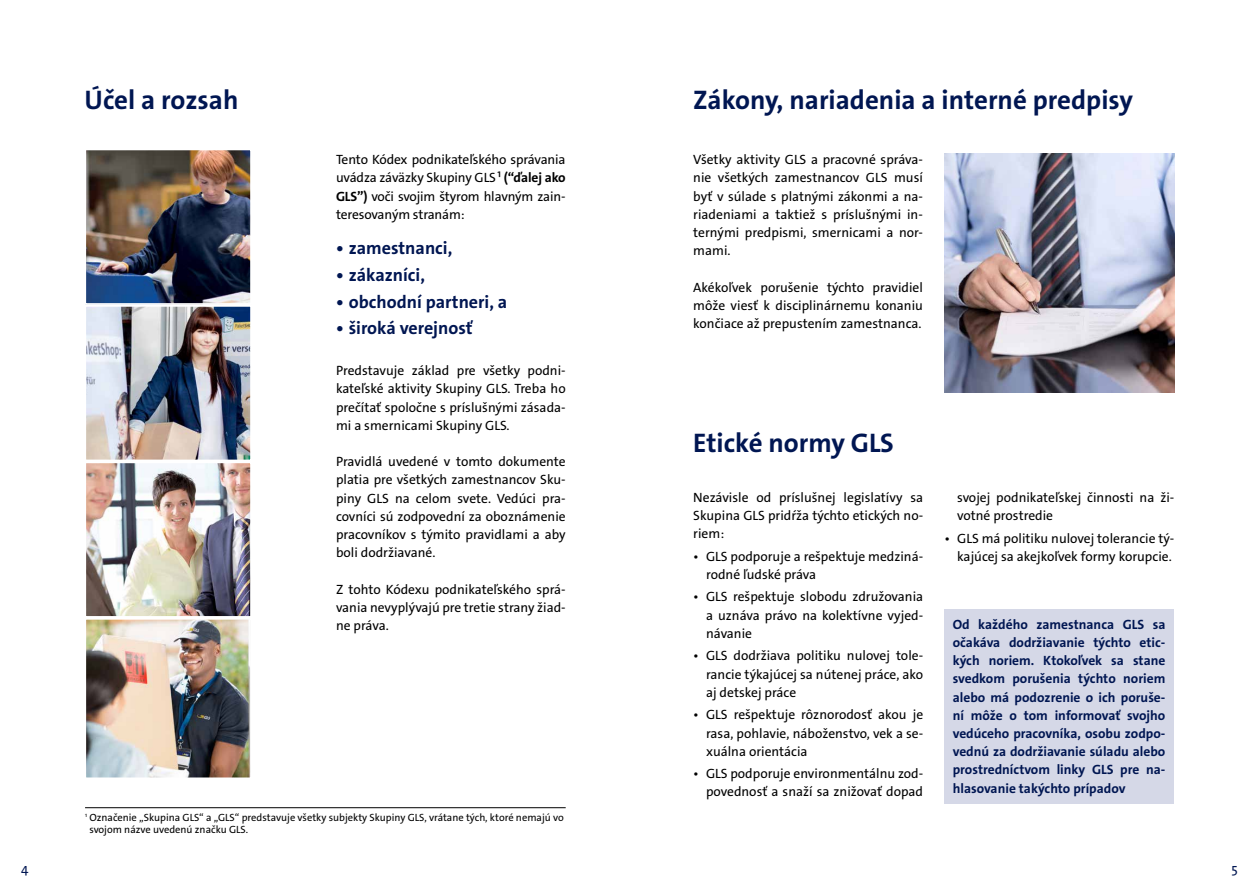
<style>
.page{position:relative;width:1259px;height:893px;background:#fff}
.page>*{position:absolute;margin:0;border:0;box-sizing:border-box;transform-origin:0 0}
.t1{font:700 27px "The Sans GLS";color:#001652}
.t2{font:700 18px "The Sans GLS";color:#001652}
.t3{font:13.5px/18.3px "The Sans GLS";color:#000;text-align:justify}
.t4{font:700 13.5px/18.3px "The Sans GLS";color:#001652;text-align:justify}
.t5{font:13.5px "The Sans GLS";color:#001652}
.t6{font:10.5px/12.6px "The Sans GLS";color:#000}
.s1{font-weight:700}
</style>
<div class="page">
<img style="left:87px;top:621px;width:162px;height:155px">
<div style="left:84px;top:618px;width:168px;height:161px;border:2px solid #fff"></div>
<img style="left:944px;top:153px;width:230px;height:239px">
<img style="left:87px;top:464px;width:162px;height:151px">
<div style="left:84px;top:461px;width:168px;height:157px;border:2px solid #fff"></div>
<img style="left:87px;top:308px;width:162px;height:150px">
<div style="left:84px;top:305px;width:168px;height:156px;border:2px solid #fff"></div>
<img style="left:87px;top:151px;width:162px;height:151px">
<div style="left:84px;top:148px;width:168px;height:157px;border:2px solid #fff"></div>
<hr style="left:85px;top:807px;width:481px;height:1px;background:#000">
<div style="left:944px;top:609px;width:230px;height:195px;background:#d5d8e7"></div>
<h1 class="t1" style="left:85px;top:83px;width:155px">Účel a rozsah</h1>
<h1 class="t1" style="left:693px;top:83px;width:441px">Zákony, nariadenia a interné predpisy</h1>
<p class="t3" style="left:336px;top:151px;width:231px">Tento Kódex podnikateľského správania uvádza záväzky Skupiny GLS¹ <span class="s1">(“ďalej ako GLS”)</span> voči svojim štyrom hlavným zain&shy;teresovaným stranám:</p>
<h2 class="t2" style="left:336px;top:236px;width:118px">• zamestnanci,</h2>
<h2 class="t2" style="left:336px;top:263px;width:90px">• zákazníci,</h2>
<h2 class="t2" style="left:336px;top:290px;width:173px">• obchodní partneri, a</h2>
<h2 class="t2" style="left:336px;top:317px;width:138px">• široká verejnosť</h2>
<p class="t3" style="left:336px;top:361px;width:231px">Predstavuje základ pre všetky podni&shy;kateľské aktivity Skupiny GLS. Treba ho prečítať spoločne s príslušnými zásada&shy;mi a smernicami Skupiny GLS.</p>
<p class="t3" style="left:336px;top:453px;width:231px">Pravidlá uvedené v tomto dokumente platia pre všetkých zamestnancov Sku&shy;piny GLS na celom svete. Vedúci pra&shy;covníci sú zodpovední za oboznámenie pracovníkov s týmito pravidlami a aby boli dodržiavané.</p>
<p class="t3" style="left:336px;top:580px;width:231px">Z tohto Kódexu podnikateľského sprá&shy;vania nevyplývajú pre tretie strany žiad&shy;ne práva.</p>
<p class="t6" style="left:89px;top:811px;width:476px;text-indent:-4px"><sup>1</sup> Označenie „Skupina GLS“ a „GLS“ predstavuje všetky subjekty Skupiny GLS, vrátane tých, ktoré nemajú vo svojom názve uvedenú značku GLS.</p>
<p class="t3" style="left:693px;top:151px;width:231px">Všetky aktivity GLS a pracovné správa&shy;nie všetkých zamestnancov GLS musí byť v súlade s platnými zákonmi a na&shy;riadeniami a taktiež s príslušnými in&shy;ternými predpismi, smernicami a nor&shy;mami.</p>
<p class="t3" style="left:693px;top:278px;width:231px">Akékoľvek porušenie týchto pravidiel môže viesť k disciplinárnemu konaniu končiace až prepustením zamestnanca.</p>
<h1 class="t1" style="left:693px;top:426px;width:202px">Etické normy GLS</h1>
<p class="t3" style="left:693px;top:488px;width:231px">Nezávisle od príslušnej legislatívy sa Skupina GLS pridŕža týchto etických no&shy;riem:</p>
<p class="t3" style="left:706px;top:547px;width:219px;text-indent:-13px">• GLS podporuje a rešpektuje medziná&shy;rodné ľudské práva</p>
<p class="t3" style="left:706px;top:588px;width:219px;text-indent:-13px">• GLS rešpektuje slobodu združovania a uznáva právo na kolektívne vyjed&shy;návanie</p>
<p class="t3" style="left:706px;top:647px;width:219px;text-indent:-13px">• GLS dodržiava politiku nulovej tole&shy;rancie týkajúcej sa nútenej práce, ako aj detskej práce</p>
<p class="t3" style="left:706px;top:706px;width:219px;text-indent:-13px">• GLS rešpektuje rôznorodosť akou je rasa, pohlavie, náboženstvo, vek a se&shy;xuálna orientácia</p>
<p class="t3" style="left:693px;top:765px;width:231px;text-align:right">• GLS podporuje environmentálnu zod&shy;povednosť a snaží sa znižovať dopad</p>
<p class="t3" style="left:957px;top:488px;width:219px">svojej podnikateľskej činnosti na ži&shy;votné prostredie</p>
<p class="t3" style="left:944px;top:529px;width:231px;text-align:right">• GLS má politiku nulovej tolerancie tý&shy;kajúcej sa akejkoľvek formy korupcie.</p>
<p class="t4" style="left:952px;top:615px;width:214px">Od každého zamestnanca GLS sa očakáva dodržiavanie týchto etic&shy;kých noriem. Ktokoľvek sa stane svedkom porušenia týchto noriem alebo má podozrenie o ich poruše&shy;ní môže o tom informovať svojho vedúceho pracovníka, osobu zodpo&shy;vednú za dodržiavanie súladu alebo prostredníctvom linky GLS pre na&shy;hlasovanie takýchto prípadov</p>
<p class="t5" style="left:21px;top:860px;width:9px">4</p>
<p class="t5" style="left:1231px;top:860px;width:8px">5</p>
</div>
